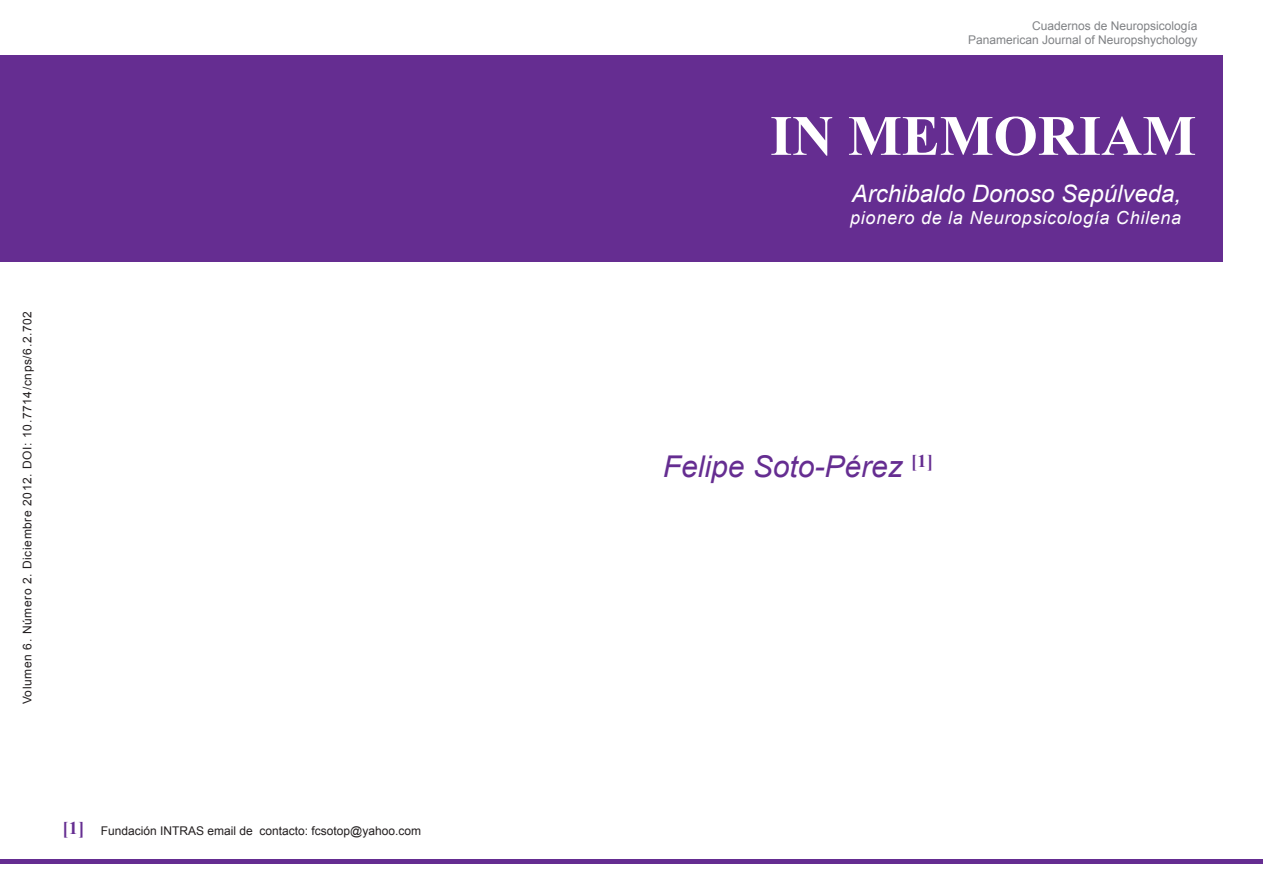
<style>
.page{position:relative;width:1263px;height:893px;background:#fff}
.page>*{position:absolute;margin:0;border:0;box-sizing:border-box;transform-origin:0 0}
.t1{font:700 57px "Times New Roman";color:#fff}
.t2{font:italic 30px "Arial";color:#652d91}
.t3{font:italic 24px "Arial";color:#fff}
.t4{font:italic 18px "Arial";letter-spacing:.04em;color:#fff}
.t5{font:700 18px "Times New Roman";color:#652d91}
.t6{font:12px "Arial";color:#808285}
.t7{font:12px "Arial";letter-spacing:.05em;color:#231f20}
.t8{font:12px "Arial";color:#231f20}
</style>
<div class="page">
<div style="left:0;top:55px;width:1223px;height:206px;background:#652d91"></div>
<hr style="left:0;top:859px;width:1263px;height:4px;background:#652d91">
<p class="t7" style="left:19px;top:704px;width:395px;rotate:-90deg">Volumen 6. Número 2. Diciembre 2012. DOI: 10.7714/cnps/6.2.702</p>
<p class="t5" style="left:62px;top:815px;width:23px">[1]</p>
<p class="t8" style="left:101px;top:823px;width:322px">Fundación INTRAS email de contacto: fcsotop@yahoo.com</p>
<p class="t6" style="left:1032px;top:18px;width:167px">Cuadernos de Neuropsicología</p>
<p class="t6" style="left:968px;top:32px;width:231px">Panamerican Journal of Neuropshychology</p>
<p class="t1" style="left:770px;top:96px;width:427px">IN MEMORIAM</p>
<p class="t3" style="left:852px;top:178px;width:331px">Archibaldo Donoso Sepúlveda,</p>
<p class="t4" style="left:850px;top:206px;width:333px">pionero de la Neuropsicología Chilena</p>
<p class="t2" style="left:663px;top:447px;width:242px">Felipe Soto-Pérez</p>
<p class="t5" style="left:911px;top:449px;width:23px">[1]</p>
</div>
